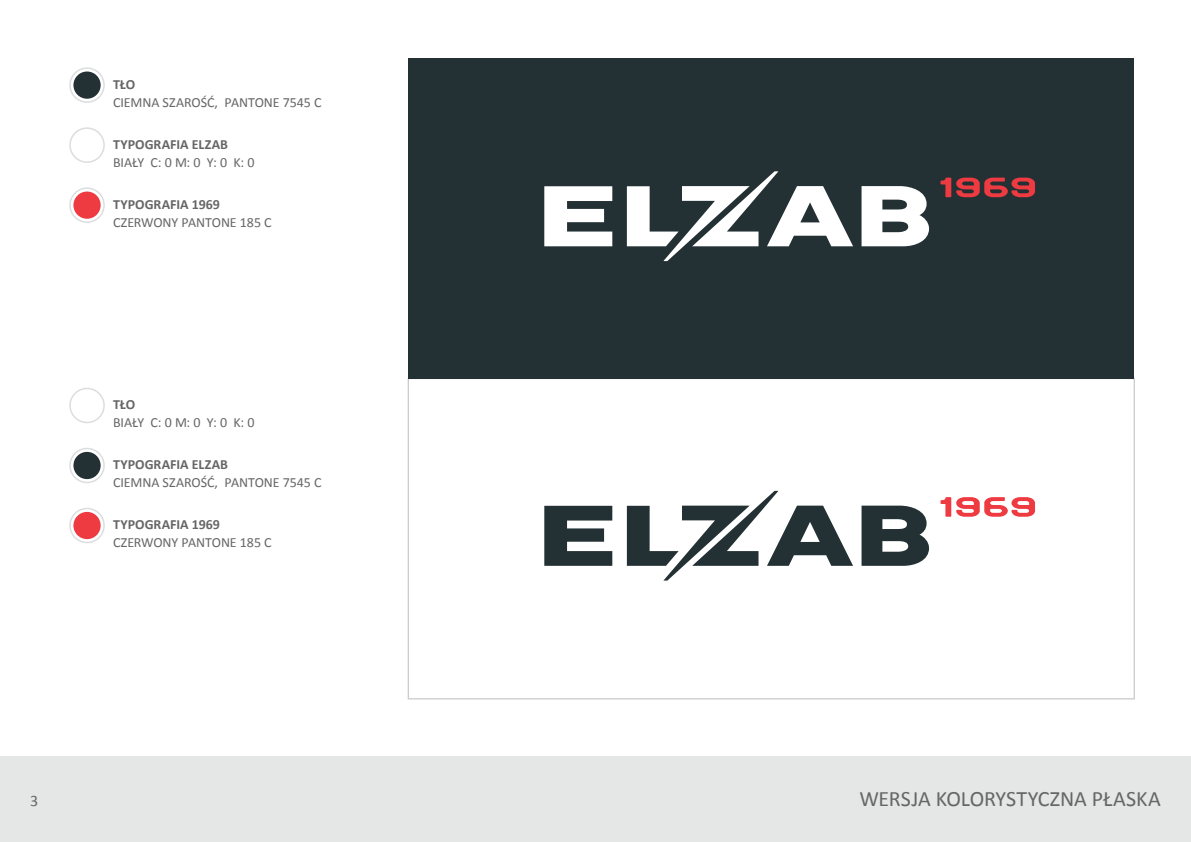
<style>
.page{position:relative;width:1191px;height:842px;background:#fff}
.page>*{position:absolute;margin:0;border:0;box-sizing:border-box;transform-origin:0 0}
.t1{font:22px "Calibri";letter-spacing:-.005em;color:#666}
.t2{font:16px "Calibri";color:#666}
.t3{font:14px "Calibri";letter-spacing:-.005em;color:#666}
.t4{font:700 14px "Calibri";color:#666}
</style>
<div class="page">
<div style="left:408px;top:378px;width:727px;height:321px;background:#fff;border:1px solid #cccccb"></div>
<div style="left:408px;top:58px;width:726px;height:320px;background:#243134"></div>
<div style="left:0;top:757px;width:1191px;height:85px;background:#e5e6e6"></div>
<svg style="left:544px;top:506px;width:68px;height:60px"></svg>
<svg style="left:861px;top:506px;width:68px;height:60px"></svg>
<svg style="left:627px;top:491px;width:226px;height:90px"></svg>
<svg style="left:940px;top:497px;width:95px;height:20px"></svg>
<svg style="left:544px;top:186px;width:68px;height:60px"></svg>
<svg style="left:861px;top:186px;width:68px;height:60px"></svg>
<svg style="left:627px;top:171px;width:226px;height:90px"></svg>
<svg style="left:940px;top:178px;width:95px;height:19px"></svg>
<div style="left:69px;top:67px;width:36px;height:36px;border:2px solid #dcdddf;border-radius:50%"></div>
<div style="left:73px;top:72px;width:28px;height:27px;background:#243134;border-radius:50%"></div>
<div style="left:69px;top:127px;width:36px;height:36px;border:2px solid #dcdddf;border-radius:50%"></div>
<div style="left:69px;top:187px;width:36px;height:36px;border:2px solid #dcdddf;border-radius:50%"></div>
<div style="left:73px;top:192px;width:28px;height:27px;background:#ee3a41;border-radius:50%"></div>
<div style="left:69px;top:388px;width:36px;height:35px;border:2px solid #dcdddf;border-radius:50%"></div>
<div style="left:69px;top:448px;width:36px;height:35px;border:2px solid #dcdddf;border-radius:50%"></div>
<div style="left:73px;top:452px;width:28px;height:27px;background:#243134;border-radius:50%"></div>
<div style="left:69px;top:508px;width:36px;height:35px;border:2px solid #dcdddf;border-radius:50%"></div>
<div style="left:73px;top:512px;width:28px;height:27px;background:#ee3a41;border-radius:50%"></div>
<p class="t4" style="left:113px;top:75px;width:24px">TŁO</p>
<p class="t3" style="left:113px;top:93px;width:210px">CIEMNA SZAROŚĆ, PANTONE 7545 C</p>
<p class="t4" style="left:113px;top:135px;width:116px">TYPOGRAFIA ELZAB</p>
<p class="t3" style="left:113px;top:153px;width:143px">BIAŁY C: 0 M: 0 Y: 0 K: 0</p>
<p class="t4" style="left:113px;top:195px;width:108px">TYPOGRAFIA 1969</p>
<p class="t3" style="left:113px;top:213px;width:160px">CZERWONY PANTONE 185 C</p>
<p class="t4" style="left:113px;top:395px;width:24px">TŁO</p>
<p class="t3" style="left:113px;top:414px;width:143px">BIAŁY C: 0 M: 0 Y: 0 K: 0</p>
<p class="t4" style="left:113px;top:455px;width:116px">TYPOGRAFIA ELZAB</p>
<p class="t3" style="left:113px;top:474px;width:210px">CIEMNA SZAROŚĆ, PANTONE 7545 C</p>
<p class="t4" style="left:113px;top:515px;width:108px">TYPOGRAFIA 1969</p>
<p class="t3" style="left:113px;top:534px;width:160px">CZERWONY PANTONE 185 C</p>
<p class="t2" style="left:30px;top:791px;width:10px">3</p>
<h1 class="t1" style="left:859px;top:785px;width:303px">WERSJA KOLORYSTYCZNA PŁASKA</h1>
</div>
